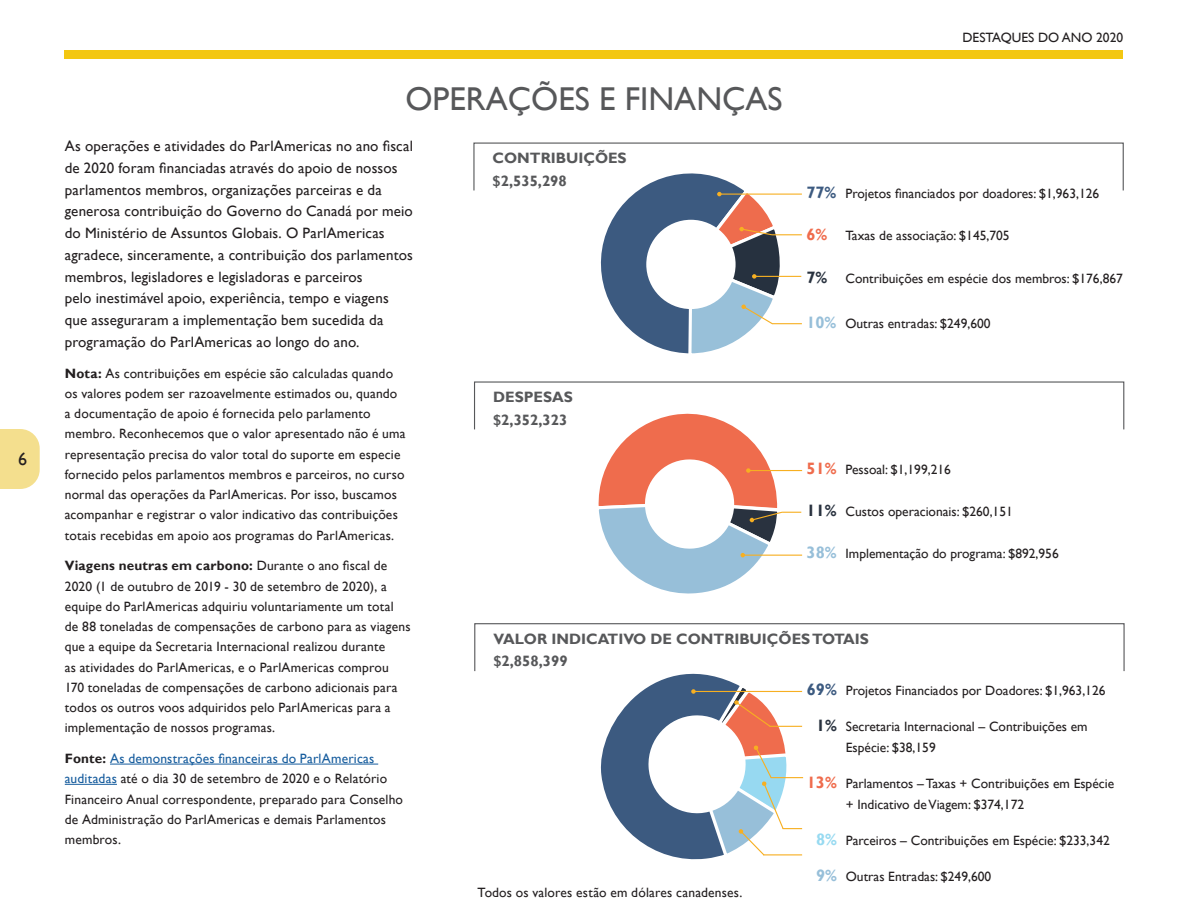
<style>
.page{position:relative;width:1188px;height:918px;background:#fff}
.page>*{position:absolute;margin:0;border:0;box-sizing:border-box;transform-origin:0 0}
.H2_-_Heading{font:33px "Gill Sans";color:#57585a}
.t1{font:18px "Gill Sans";color:#231f20}
.Body_paragraph{font:15px/21.8px "Gill Sans";letter-spacing:.01em;color:#231f20}
.t2{font:700 15px/22.5px "Gill Sans";color:#57585a}
.Body_paragraph-2{font:13.5px/20.2px "Gill Sans";letter-spacing:.015em;color:#231f20}
.body_charts{font:13.5px/21px "Gill Sans";color:#231f20}
.s1{font-weight:700}
.s2{color:#175d9e}
.s3{font-weight:700;font-size:16.5px;color:#3c5a80}
.s4{font-weight:700;font-size:16.5px;color:#ef6c4d}
.s5{font-weight:700;font-size:16.5px;color:#29323f}
.s6{font-weight:700;font-size:16.5px;color:#97bfd9}
.s7{font-weight:700;font-size:16.5px;color:#97daf1}
</style>
<div class="page">
<svg style="left:0;top:429px;width:40px;height:60px;background:#f4e196"></svg>
<div style="left:473px;top:143px;width:651px;height:48px;border:1px solid #57585a"></div>
<div style="left:474px;top:623px;width:651px;height:49px;border:1px solid #57585a"></div>
<hr style="left:110px;top:764px;width:268px;height:1px;background:#175d9e">
<hr style="left:65px;top:784px;width:52px;height:1px;background:#175d9e">
<div style="left:65px;top:50px;width:1058px;height:9px;background:#f3c712"></div>
<hr style="left:719px;top:194px;width:83px;height:1px;background:#f7b023">
<hr style="left:754px;top:276px;width:47px;height:1px;background:#f7b023">
<svg style="left:583px;top:173px;width:202px;height:181px"></svg>
<hr style="left:772px;top:234px;width:30px;height:1px;background:#f7b023">
<hr style="left:772px;top:323px;width:30px;height:1px;background:#f7b023">
<hr style="left:748px;top:470px;width:54px;height:1px;background:#f7af21">
<hr style="left:743px;top:555px;width:59px;height:1px;background:#f7af21">
<hr style="left:771px;top:777px;width:32px;height:1px;background:#f7af21">
<svg style="left:594px;top:670px;width:208px;height:190px"></svg>
<svg style="left:598px;top:413px;width:203px;height:181px"></svg>
<h2 class="t1" style="left:18px;top:449px;width:10px">6</h2>
<p class="Body_paragraph-2" style="left:962px;top:27px;width:162px">DESTAQUES DO ANO 2020</p>
<p class="H2_-_Heading" style="left:405px;top:79px;width:379px">OPERAÇÕES E FINANÇAS</p>
<p class="t2" style="left:493px;top:147px;width:136px">CONTRIBUIÇÕES $2,535,298</p>
<p class="Body_paragraph" style="left:65px;top:135px;width:350px">As operações e atividades do ParlAmericas no ano fiscal de 2020 foram financiadas através do apoio de nossos parlamentos membros, organizações parceiras e da generosa contribuição do Governo do Canadá por meio do Ministério de Assuntos Globais. O ParlAmericas agradece, sinceramente, a contribuição dos parlamentos membros, legisladores e legisladoras e parceiros<br>pelo inestimável apoio, experiência, tempo e viagens que asseguraram a implementação bem sucedida da programação do ParlAmericas ao longo do ano.</p>
<p class="Body_paragraph-2" style="left:65px;top:363px;width:342px"><span class="s1">Nota:</span> As contribuições em espécie são calculadas quando os valores podem ser razoavelmente estimados ou, quando a documentação de apoio é fornecida pelo parlamento membro. Reconhecemos que o valor apresentado não é uma representação precisa do valor total do suporte em especie fornecido pelos parlamentos membros e parceiros, no curso normal das operações da ParlAmericas. Por isso, buscamos acompanhar e registrar o valor indicativo das contribuições totais recebidas em apoio aos programas do ParlAmericas.</p>
<p class="Body_paragraph-2" style="left:65px;top:556px;width:347px"><span class="s1">Viagens neutras em carbono:</span> Durante o ano fiscal de 2020 (1 de outubro de 2019 - 30 de setembro de 2020), a equipe do ParlAmericas adquiriu voluntariamente um total<br>de 88 toneladas de compensações de carbono para as viagens que a equipe da Secretaria Internacional realizou durante<br>as atividades do ParlAmericas, e o ParlAmericas comprou 170 toneladas de compensações de carbono adicionais para todos os outros voos adquiridos pelo ParlAmericas para a implementação de nossos programas.</p>
<p class="Body_paragraph-2" style="left:65px;top:749px;width:340px"><span class="s1">Fonte:</span> <span class="s2">As demonstrações financeiras do ParlAmericas auditadas</span> até o dia 30 de setembro de 2020 e o Relatório Financeiro Anual correspondente, preparado para Conselho de Administração do ParlAmericas e demais Parlamentos membros.</p>
<p class="body_charts" style="left:806px;top:183px;width:294px"><span class="s3">77%</span> Projetos financiados por doadores: $1,963,126</p>
<p class="body_charts" style="left:806px;top:225px;width:205px"><span class="s4">6%</span> Taxas de associação: $145,705</p>
<p class="body_charts" style="left:806px;top:269px;width:318px"><span class="s5">7%</span> Contribuições em espécie dos membros: $176,867</p>
<p class="body_charts" style="left:806px;top:314px;width:186px"><span class="s6">10%</span> Outras entradas: $249,600</p>
<p class="t2" style="left:493px;top:386px;width:81px">DESPESAS $2,352,323</p>
<p class="body_charts" style="left:807px;top:460px;width:146px"><span class="s4">51%</span> Pessoal: $1,199,216</p>
<p class="body_charts" style="left:807px;top:502px;width:208px"><span class="s5">11%</span> Custos operacionais: $260,151</p>
<p class="body_charts" style="left:807px;top:544px;width:254px"><span class="s6">38%</span> Implementação do programa: $892,956</p>
<p class="t2" style="left:493px;top:628px;width:377px">VALOR INDICATIVO DE CONTRIBUIÇÕES TOTAIS $2,858,399</p>
<p class="body_charts" style="left:807px;top:681px;width:300px"><span class="s3">69%</span> Projetos Financiados por Doadores: $1,963,126</p>
<p class="body_charts" style="left:846px;top:717px;width:243px;text-indent:-30px"><span class="s5">1%</span> Secretaria Internacional – Contribuições em<br>Espécie: $38,159</p>
<p class="body_charts" style="left:846px;top:774px;width:270px;text-indent:-39px"><span class="s4">13%</span> Parlamentos – Taxas + Contribuições em Espécie + Indicativo de Viagem: $374,172</p>
<p class="body_charts" style="left:816px;top:831px;width:295px"><span class="s7">8%</span> Parceiros – Contribuições em Espécie: $233,342</p>
<p class="body_charts" style="left:816px;top:867px;width:177px"><span class="s6">9%</span> Outras Entradas: $249,600</p>
<p class="Body_paragraph-2" style="left:477px;top:883px;width:266px">Todos os valores estão em dólares canadenses.</p>
</div>
